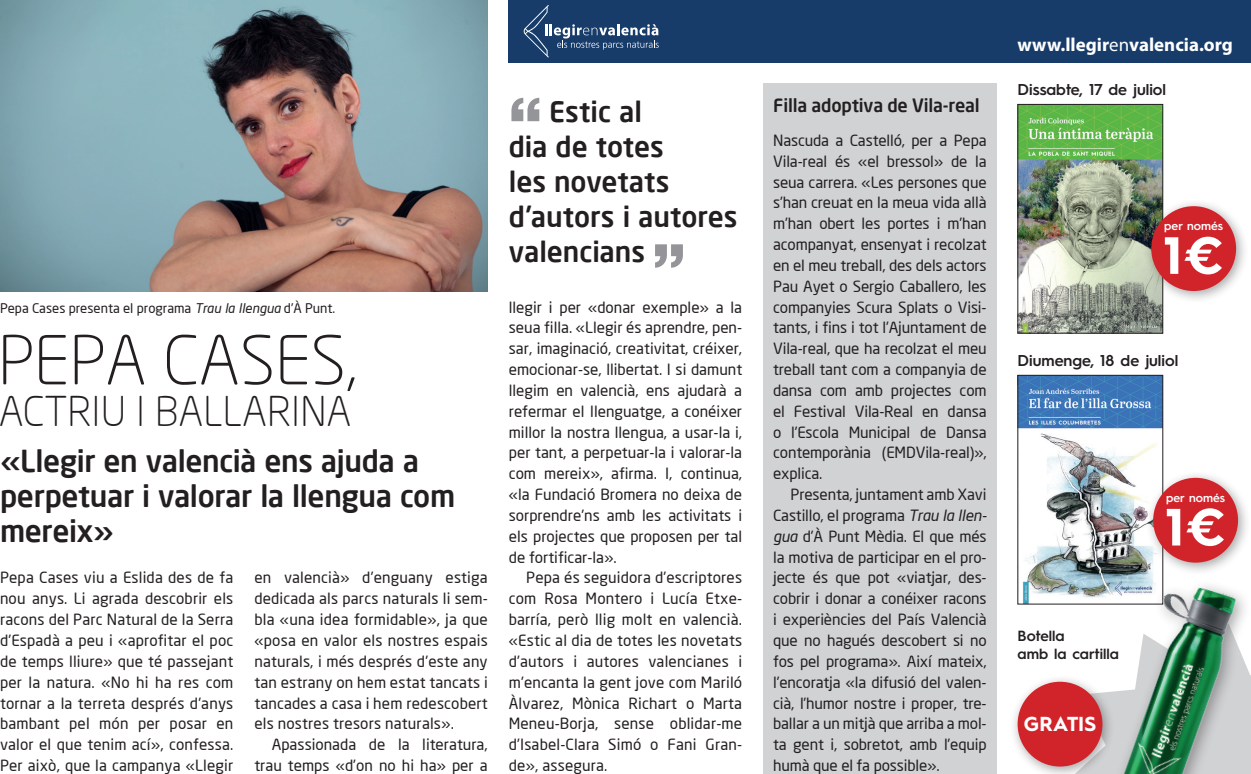
<style>
.page{position:relative;width:1251px;height:774px;background:#fff}
.page>*{position:absolute;margin:0;border:0;box-sizing:border-box;transform-origin:0 0}
.Entrevistat{font:300 66.5px "Neo Sans";color:#231f20}
.Cita{font:900 64.75px "Helvetica LT Std";color:#939598}
.t1{font:700 52.5px "Hurme Geometric Sans 1";color:#fff}
.Entrevistat-2{font:300 40.25px "Neo Sans";color:#231f20}
.Titular{font:500 29.75px/35px "Neo Sans";letter-spacing:-.015em;color:#231f20}
.Cita-2{font:500 28px/35px "Neo Sans";letter-spacing:-.005em;color:#231f20}
.t2{font:700 20.3px "Hurme Geometric Sans 1";letter-spacing:.01em;color:#fff}
.t3{font:700 18.9px "Myriad Pro";color:#fff}
.Títol_destacat{font:500 18.03px "Neo Sans";letter-spacing:-.01em;color:#231f20}
.Dia_setmana{font:600 15.75px "Hurme Geometric Sans 1";color:#231f20}
.Text_2{font:15.22px/20.8px "Neo Sans";color:#231f20;text-align:justify}
.Text_1{font:15.22px/20.8px "Neo Sans";letter-spacing:.01em;color:#231f20;text-align:justify}
.Dia_setmana-2{font:600 14.88px/17.8px "Hurme Geometric Sans 1";color:#231f20}
.Peu_de_foto{font:13.12px "Neo Sans";color:#231f20}
.t4{font:600 11.9px "Hurme Geometric Sans 1";color:#fff}
.s1{font-style:italic}
.s2{font-weight:400}
</style>
<div class="page">
<div style="left:763px;top:83px;width:233px;height:691px;background:#d1d2d4"></div>
<img style="left:0;top:0;width:487px;height:292px">
<img style="left:1019px;top:377px;width:141px;height:225px">
<div style="left:1017px;top:375px;width:145px;height:229px;border:1px solid #231f20"></div>
<div style="left:508px;top:0;width:742px;height:63px;background:#173c6a"></div>
<img style="left:1019px;top:106px;width:141px;height:225px">
<div style="left:1017px;top:104px;width:145px;height:229px;border:1px solid #231f20"></div>
<svg style="left:523px;top:5px;width:135px;height:53px"></svg>
<div style="left:1145px;top:470px;width:105px;height:106px;background:#231f20;opacity:.4"></div>
<div style="left:1152px;top:478px;width:85px;height:85px;background:#d1232a;border-radius:50%"></div>
<div style="left:1143px;top:198px;width:105px;height:106px;background:#231f20;opacity:.4"></div>
<div style="left:1150px;top:206px;width:85px;height:85px;background:#d1232a;border-radius:50%"></div>
<div style="left:1009px;top:674px;width:106px;height:100px;background:#231f20;opacity:.4"></div>
<div style="left:1017px;top:682px;width:85px;height:84px;background:#d1232a;border-radius:50%"></div>
<div style="left:1114px;top:578px;width:136px;height:196px;background:#231f20;opacity:.4"></div>
<img style="left:1101px;top:575px;width:144px;height:199px">
<p class="Peu_de_foto" style="left:0;top:300px;width:337px">Pepa Cases presenta el programa <span class="s1">Trau la llengua</span> d’À Punt.</p>
<p class="Entrevistat" style="left:-2px;top:320px;width:360px">PEPA CASES,</p>
<p class="Entrevistat-2" style="left:-2px;top:388px;width:355px">ACTRIU I BALLARINA</p>
<p class="Titular" style="left:0;top:443px;width:456px">«Llegir en valencià ens ajuda a perpetuar i valorar la llengua com mereix»</p>
<p class="Text_1" style="left:0;top:567px;width:235px">Pepa Cases viu a Eslida des de fa nou anys. Li agrada descobrir els racons del Parc Natural de la Serra d’Espadà a peu i «aprofitar el poc de temps lliure» que té passejant per la natura. «No hi ha res com tornar a la terreta després d’anys bambant pel món per posar en valor el que tenim ací», confessa.<br>Per això, que la campanya «Llegir</p>
<p class="Text_1" style="left:254px;top:567px;width:235px">en valencià» d’enguany estiga dedicada als parcs naturals li sem&shy;bla «una idea formidable», ja que «posa en valor els nostres espais naturals, i més després d’este any tan estrany on hem estat tancats i tancades a casa i hem redescobert els nostres tresors naturals».</p>
<p class="Text_2" style="left:254px;top:734px;width:235px;text-align:right">Apassionada de la literatura, trau temps «d’on no hi ha» per a</p>
<p class="Cita" style="left:508px;top:80px;width:34px">“</p>
<p class="Cita-2" style="left:508px;top:94px;width:230px;text-indent:40px">Estic al<br>dia de totes<br>les novetats d’autors i autores valencians</p>
<p class="Cita" style="left:653px;top:225px;width:34px">”</p>
<p class="Text_2" style="left:508px;top:296px;width:235px">llegir i per «donar exemple» a la seua filla. «Llegir és aprendre, pen&shy;sar, imaginació, creativitat, créixer, emocionar-se, llibertat. I si damunt llegim en valencià, ens ajudarà a refermar el llenguatge, a conéixer millor la nostra llengua, a usar-la i, per tant, a perpetuar-la i valorar-la com mereix», afirma. I, continua, «la Fundació Bromera no deixa de sorprendre’ns amb les activitats i els projectes que proposen per tal de fortificar-la».</p>
<p class="Text_2" style="left:508px;top:567px;width:235px;text-indent:17px">Pepa és seguidora d’escriptores com Rosa Montero i Lucía Etxe&shy;barría, però llig molt en valencià. «Estic al dia de totes les novetats d’autors i autores valencianes i m’encanta la gent jove com Mariló Àlvarez, Mònica Richart o Marta Meneu-Borja, sense oblidar-me d’Isabel-Clara Simó o Fani Gran&shy;de», assegura.</p>
<p class="Títol_destacat" style="left:773px;top:94px;width:208px">Filla adoptiva de Vila-real</p>
<p class="Text_1" style="left:773px;top:130px;width:215px">Nascuda a Castelló, per a Pepa Vila-real és «el bressol» de la seua carrera. «Les persones que s’han creuat en la meua vida allà m’han obert les portes i m’han acompanyat, ensenyat i recolzat en el meu treball, des dels actors Pau Ayet o Sergio Caballero, les companyies Scura Splats o Visi&shy;tants, i fins i tot l’Ajuntament de Vila-real, que ha recolzat el meu treball tant com a companyia de dansa com amb projectes com el Festival Vila-Real en dansa o l’Escola Municipal de Dansa contemporània (EMDVila-real)», explica.</p>
<p class="Text_2" style="left:773px;top:484px;width:215px;text-indent:17px">Presenta, juntament amb Xavi Castillo, el programa <span class="s1">Trau la llen&shy;gua</span> d’À Punt Mèdia. El que més la motiva de participar en el pro&shy;jecte és que pot «viatjar, des&shy;cobrir i donar a conéixer racons i experiències del País Valencià que no hagués descobert si no fos pel programa». Així mateix, l’encoratja «la difusió del valen&shy;cià, l’humor nostre i proper, tre&shy;ballar a un mitjà que arriba a mol&shy;ta gent i, sobretot, amb l’equip humà que el fa possible».</p>
<p class="t3" style="left:1017px;top:32px;width:217px">www.llegir<span class="s2">en</span>valencia.org</p>
<p class="Dia_setmana" style="left:1017px;top:79px;width:150px">Dissabte, 17 de juliol</p>
<p class="t4" style="left:1163px;top:218px;width:60px">per només</p>
<p class="t1" style="left:1162px;top:219px;width:63px">1€</p>
<p class="Dia_setmana" style="left:1017px;top:350px;width:162px">Diumenge, 18 de juliol</p>
<p class="Dia_setmana-2" style="left:1017px;top:626px;width:103px">Botella<br>amb la cartilla</p>
<p class="t2" style="left:1023px;top:710px;width:74px">GRATIS</p>
<p class="t4" style="left:1165px;top:489px;width:60px">per només</p>
<p class="t1" style="left:1164px;top:490px;width:63px">1€</p>
</div>
